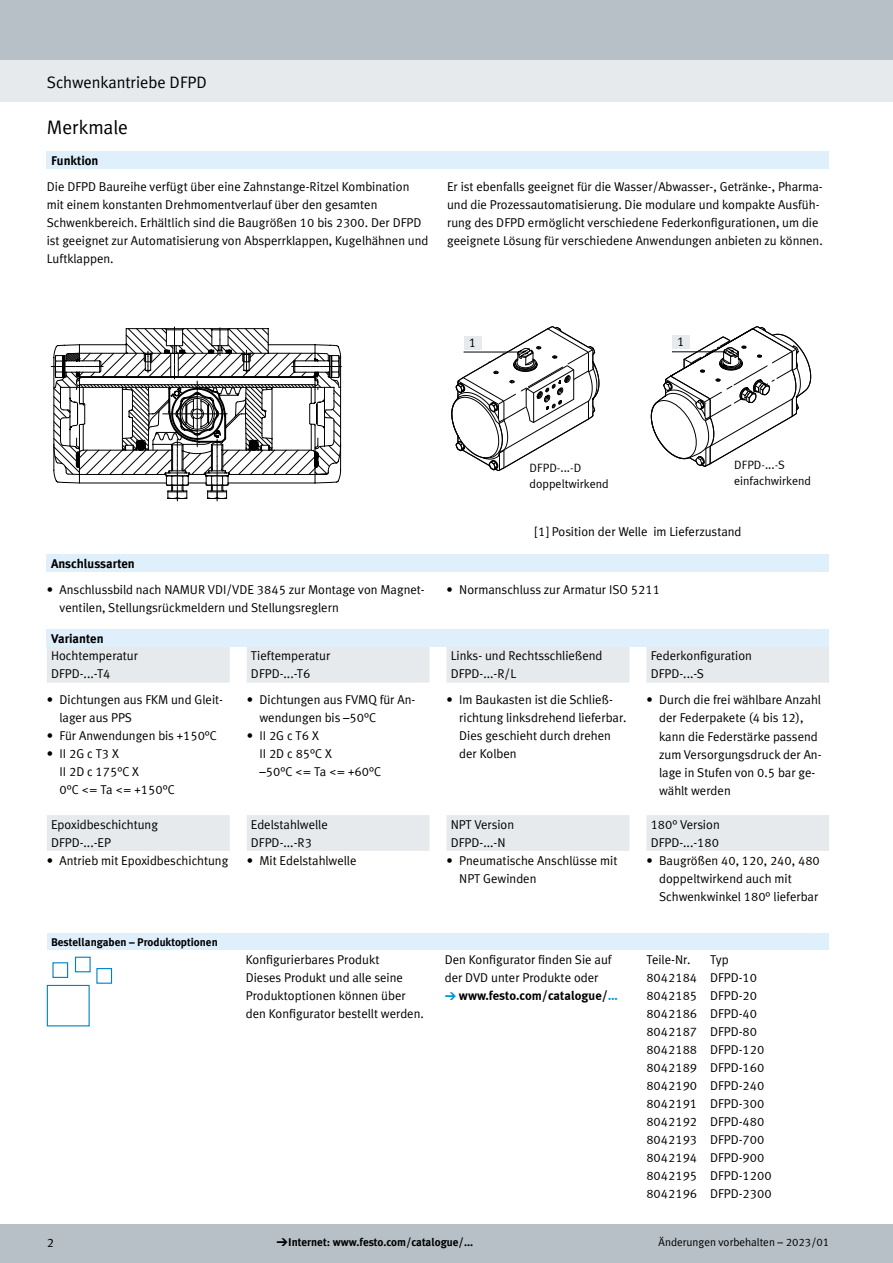
<style>
.page{position:relative;width:893px;height:1263px;background:#fff}
.page>*{position:absolute;margin:0;border:0;box-sizing:border-box;transform-origin:0 0}
.t1{font:19.5px "Festo";color:#000}
.t2{font:16.5px "Festo";color:#000}
.t3{font:12.75px/18px "Festo";color:#000}
.t4{font:700 12.75px "Festo";color:#000}
.t5{font:700 12.75px "Meta Plus LF";color:#000}
.t6{font:12px/15.8px "Meta Plus LF";color:#000}
.t7{font:700 11.25px "Festo";color:#000}
.t8{font:11.25px "Festo";color:#000}
.s1{font-family:"Meto Pict 182";font-weight:400;font-size:11.25px;color:#0095db}
.s2{color:#0095db}
.s3{font-family:"Meto Pict 182";font-weight:400}
</style>
<div class="page">
<div style="left:0;top:1225px;width:893px;height:38px;background:#b6c0c6"></div>
<div style="left:0;top:60px;width:893px;height:42px;background:#e7eaec"></div>
<div style="left:0;top:0;width:893px;height:60px;background:#b6c0c6"></div>
<div style="left:47px;top:151px;width:782px;height:18px;background:#dff0fc"></div>
<svg style="left:51px;top:327px;width:290px;height:174px"></svg>
<svg style="left:451px;top:326px;width:149px;height:145px"></svg>
<div style="left:464px;top:336px;width:17px;height:14px;background:#e7eaec"></div>
<hr style="left:464px;top:352px;width:59px;height:1px;background:#000">
<svg style="left:650px;top:326px;width:161px;height:141px"></svg>
<div style="left:672px;top:336px;width:18px;height:13px;background:#e7eaec"></div>
<hr style="left:672px;top:351px;width:55px;height:1px;background:#000">
<div style="left:47px;top:554px;width:782px;height:18px;background:#dff0fc"></div>
<div style="left:47px;top:629px;width:782px;height:18px;background:#dff0fc"></div>
<svg style="left:47px;top:647px;width:782px;height:204px"></svg>
<div style="left:47px;top:933px;width:781px;height:17px;background:#dff0fc"></div>
<div style="left:47px;top:985px;width:43px;height:41px;border:1px solid #0080c6"></div>
<div style="left:52px;top:962px;width:16px;height:16px;background:#fff;border:1px solid #0080c6"></div>
<div style="left:75px;top:957px;width:16px;height:15px;border:1px solid #0080c6"></div>
<div style="left:96px;top:968px;width:16px;height:16px;border:1px solid #0080c6"></div>
<p class="t2" style="left:47px;top:70px;width:162px">Schwenkantriebe DFPD</p>
<h1 class="t1" style="left:47px;top:113px;width:83px">Merkmale</h1>
<p class="t4" style="left:51px;top:151px;width:49px">Funktion</p>
<p class="t3" style="left:47px;top:177px;width:383px">Die DFPD Baureihe verfügt über eine Zahnstange-Ritzel Kombination mit einem konstanten Drehmomentverlauf über den gesamten Schwenkbereich. Erhältlich sind die Baugrößen 10 bis 2300. Der DFPD ist geeignet zur Automatisierung von Absperrklappen, Kugelhähnen und Luftklappen.</p>
<p class="t3" style="left:447px;top:177px;width:377px">Er ist ebenfalls geeignet für die Wasser/Abwasser-, Getränke-, Pharma&shy;und die Prozessautomatisierung. Die modulare und kompakte Ausfüh&shy;rung des DFPD ermöglicht verschiedene Federkonfigurationen, um die geeignete Lösung für verschiedene Anwendungen anbieten zu können.</p>
<p class="t3" style="left:469px;top:332px;width:9px">1</p>
<p class="t6" style="left:529px;top:460px;width:81px">DFPD-...-D doppeltwirkend</p>
<p class="t3" style="left:677px;top:332px;width:9px">1</p>
<p class="t6" style="left:734px;top:457px;width:79px">DFPD-...-S einfachwirkend</p>
<p class="t3" style="left:535px;top:521px;width:208px">[1] Position der Welle im Lieferzustand</p>
<p class="t4" style="left:51px;top:554px;width:85px">Anschlussarten</p>
<p class="t3" style="left:60px;top:580px;width:367px;text-indent:-13px">• Anschlussbild nach NAMUR VDI/VDE 3845 zur Montage von Magnet&shy;ventilen, Stellungsrückmeldern und Stellungsreglern</p>
<p class="t3" style="left:446px;top:580px;width:215px">• Normanschluss zur Armatur ISO 5211</p>
<p class="t4" style="left:51px;top:628px;width:54px">Varianten</p>
<p class="t3" style="left:51px;top:646px;width:89px">Hochtemperatur<br>DFPD-...-T4</p>
<p class="t3" style="left:251px;top:646px;width:81px">Tieftemperatur<br>DFPD-...-T6</p>
<p class="t3" style="left:451px;top:646px;width:153px">Links- und Rechtsschließend<br>DFPD-...-R/L</p>
<p class="t3" style="left:651px;top:646px;width:103px">Federkonfiguration<br>DFPD-...-S</p>
<p class="t3" style="left:60px;top:690px;width:165px;text-indent:-13px">• Dichtungen aus FKM und Gleit&shy;lager aus PPS</p>
<p class="t3" style="left:47px;top:726px;width:172px">• Für Anwendungen bis +150°C</p>
<p class="t3" style="left:60px;top:744px;width:117px;text-indent:-13px">• II 2G c T3 X<br>II 2D c 175°C X<br>0°C &lt;= Ta &lt;= +150°C</p>
<p class="t3" style="left:459px;top:690px;width:169px;text-indent:-13px">• Im Baukasten ist die Schließ&shy;richtung linksdrehend lieferbar.<br>Dies geschieht durch drehen der Kolben</p>
<p class="t3" style="left:659px;top:690px;width:164px;text-indent:-13px">• Durch die frei wählbare Anzahl der Federpakete (4 bis 12), kann die Federstärke passend zum Versorgungsdruck der An&shy;lage in Stufen von 0.5 bar ge&shy;wählt werden</p>
<p class="t3" style="left:259px;top:690px;width:157px;text-indent:-13px">• Dichtungen aus FVMQ für An&shy;wendungen bis –50°C</p>
<p class="t3" style="left:259px;top:726px;width:123px;text-indent:-13px">• II 2G c T6 X<br>II 2D c 85°C X<br>–50°C &lt;= Ta &lt;= +60°C</p>
<p class="t3" style="left:51px;top:814px;width:108px">Epoxidbeschichtung<br>DFPD-...-EP</p>
<p class="t3" style="left:251px;top:814px;width:78px">Edelstahlwelle<br>DFPD-...-R3</p>
<p class="t3" style="left:451px;top:814px;width:65px">NPT Version<br>DFPD-...-N</p>
<p class="t3" style="left:651px;top:814px;width:71px">180° Version<br>DFPD-...-180</p>
<p class="t3" style="left:47px;top:850px;width:183px">• Antrieb mit Epoxidbeschichtung</p>
<p class="t3" style="left:247px;top:850px;width:111px">• Mit Edelstahlwelle</p>
<p class="t3" style="left:459px;top:850px;width:160px;text-indent:-13px">• Pneumatische Anschlüsse mit<br>NPT Gewinden</p>
<p class="t3" style="left:659px;top:850px;width:162px;text-indent:-13px">• Baugrößen 40, 120, 240, 480 doppeltwirkend auch mit<br>Schwenkwinkel 180° lieferbar</p>
<p class="t7" style="left:51px;top:933px;width:168px">Bestellangaben – Produktoptionen</p>
<p class="t3" style="left:246px;top:949px;width:180px">Konfigurierbares Produkt<br>Dieses Produkt und alle seine<br>Produktoptionen können über den Konfigurator bestellt werden.</p>
<p class="t3" style="left:445px;top:949px;width:169px">Den Konfigurator finden Sie auf der DVD unter Produkte oder</p>
<p class="t3" style="left:646px;top:949px;width:52px">Teile-Nr.<br>8042184<br>8042185<br>8042186<br>8042187<br>8042188<br>8042189<br>8042190<br>8042191<br>8042192<br>8042193<br>8042194<br>8042195<br>8042196</p>
<p class="t3" style="left:710px;top:949px;width:63px">Typ<br>DFPD-10<br>DFPD-20<br>DFPD-40<br>DFPD-80<br>DFPD-120<br>DFPD-160<br>DFPD-240<br>DFPD-300<br>DFPD-480<br>DFPD-700<br>DFPD-900<br>DFPD-1200<br>DFPD-2300</p>
<p class="t5" style="left:445px;top:987px;width:174px"><span class="s1">d</span> www.festo.com/catalogue/<span class="s2">…</span></p>
<p class="t3" style="left:47px;top:1233px;width:9px">2</p>
<p class="t7" style="left:276px;top:1234px;width:198px"><span class="s3">d</span> Internet: www.festo.com/catalogue/...</p>
<p class="t8" style="left:659px;top:1234px;width:172px">Änderungen vorbehalten – 2023/01</p>
</div>
